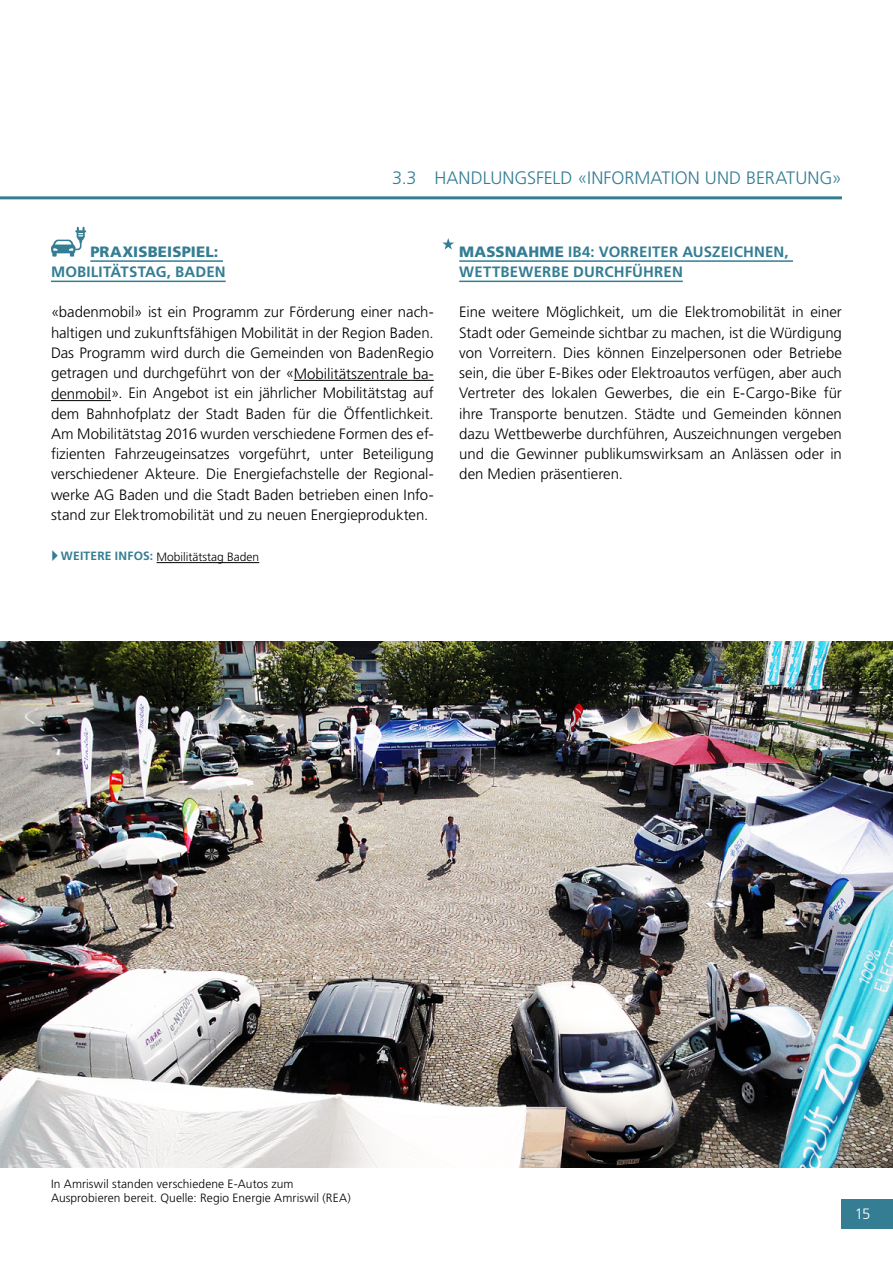
<style>
.page{position:relative;width:893px;height:1263px;background:#fff}
.page>*{position:absolute;margin:0;border:0;box-sizing:border-box;transform-origin:0 0}
.t1{font:300 18px "Frutiger LT Std";color:#347d93}
.Fliesstext{font:300 15px/20.2px "Frutiger LT Std";color:#000;text-align:justify}
.Paragraphentitel_Lin{font:700 15px/20.2px "Frutiger LT Std";letter-spacing:.01em;color:#347d93}
.Seitenzahl{font:300 15px "Frutiger LT Std";color:#fff}
.Legende{font:300 12px/13.5px "Frutiger LT Std";letter-spacing:.01em;color:#000}
.Fliesstext-2{font:300 12px "Frutiger LT Std";color:#000}
.s1{font-weight:900}
.s2{font-weight:700;color:#347d93}
</style>
<div class="page">
<div style="left:842px;top:1199px;width:51px;height:30px;background:#347d93"></div>
<hr style="left:0;top:196px;width:842px;height:3px;background:#347d93">
<hr style="left:90px;top:260px;width:133px;height:2px;background:#347d93">
<hr style="left:51px;top:281px;width:175px;height:1px;background:#347d93">
<hr style="left:294px;top:380px;width:140px;height:1px;background:#000">
<hr style="left:51px;top:400px;width:60px;height:1px;background:#000">
<hr style="left:157px;top:562px;width:102px;height:1px;background:#000">
<svg style="left:51px;top:227px;width:35px;height:30px"></svg>
<hr style="left:459px;top:260px;width:334px;height:2px;background:#347d93">
<hr style="left:459px;top:281px;width:224px;height:1px;background:#347d93">
<svg style="left:442px;top:238px;width:12px;height:12px"></svg>
<img style="left:0;top:641px;width:893px;height:527px">
<p class="t1" style="left:392px;top:167px;width:451px">3.3 HANDLUNGSFELD «INFORMATION UND BERATUNG»</p>
<p class="Paragraphentitel_Lin" style="left:51px;top:241px;width:176px;text-indent:39px"><span class="s1">PRAXISBEISPIEL:<br></span>MOBILITÄTSTAG, BADEN</p>
<p class="Fliesstext" style="left:51px;top:302px;width:384px">«badenmobil» ist ein Programm zur Förderung einer nach&shy;haltigen und zukunftsfähigen Mobilität in der Region Baden.<br>Das Programm wird durch die Gemeinden von BadenRegio getragen und durchgeführt von der «Mobilitätszentrale ba&shy;denmobil». Ein Angebot ist ein jährlicher Mobilitätstag auf dem Bahnhofplatz der Stadt Baden für die Öffentlichkeit.<br>Am Mobilitätstag 2016 wurden verschiedene Formen des ef&shy;fizienten Fahrzeugeinsatzes vorgeführt, unter Beteiligung verschiedener Akteure. Die Energiefachstelle der Regional&shy;werke AG Baden und die Stadt Baden betrieben einen Info&shy;stand zur Elektromobilität und zu neuen Energieprodukten.</p>
<p class="Fliesstext-2" style="left:61px;top:550px;width:200px"><span class="s2">WEITERE INFOS:</span> Mobilitätstag Baden</p>
<p class="Paragraphentitel_Lin" style="left:459px;top:241px;width:331px"><span class="s1">MASSNAHME</span> IB4: VORREITER AUSZEICHNEN,<br>WETTBEWERBE DURCHFÜHREN</p>
<p class="Fliesstext" style="left:459px;top:302px;width:384px">Eine weitere Möglichkeit, um die Elektromobilität in einer Stadt oder Gemeinde sichtbar zu machen, ist die Würdigung von Vorreitern. Dies können Einzelpersonen oder Betriebe sein, die über E-Bikes oder Elektroautos verfügen, aber auch Vertreter des lokalen Gewerbes, die ein E-Cargo-Bike für ihre Transporte benutzen. Städte und Gemeinden können dazu Wettbewerbe durchführen, Auszeichnungen vergeben und die Gewinner publikumswirksam an Anlässen oder in den Medien präsentieren.</p>
<p class="Legende" style="left:51px;top:1177px;width:301px">In Amriswil standen verschiedene E-Autos zum<br>Ausprobieren bereit. Quelle: Regio Energie Amriswil (REA)</p>
<p class="Seitenzahl" style="left:855px;top:1206px;width:17px">15</p>
</div>
